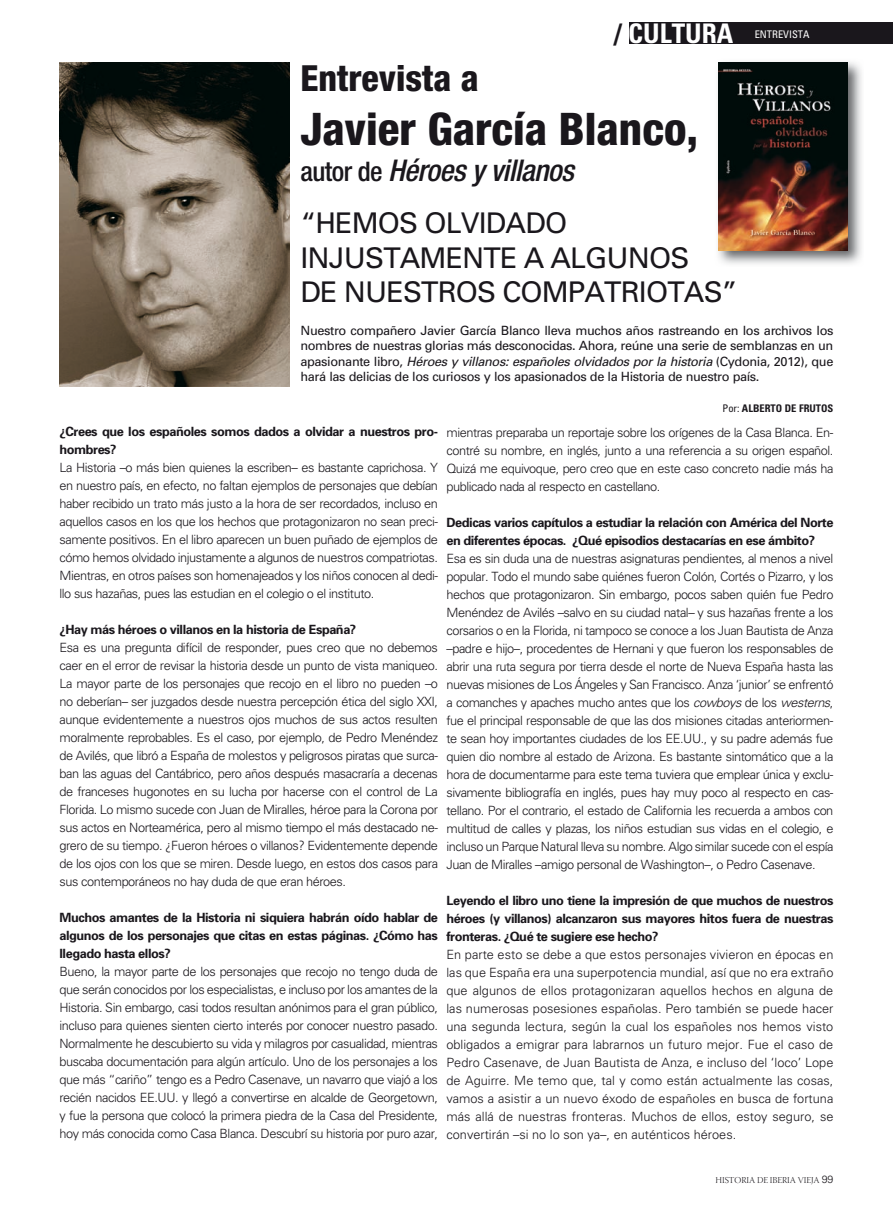
<style>
.page{position:relative;width:893px;height:1212px;background:#fff}
.page>*{position:absolute;margin:0;border:0;box-sizing:border-box;transform-origin:0 0}
.t1{font:800 condensed 45px "Helvetica Neue";color:#1a171c}
.t2{font:800 condensed 36px "Helvetica Neue";color:#1a171c}
.t3{font:italic 500 condensed 30px "Helvetica Neue";letter-spacing:-.02em;color:#1a171c}
.t4{font:28.5px/34.2px "Univers";letter-spacing:-.03em;color:#1a171c}
.t5{font:700 condensed 27px "Univers";color:#fff}
.t6{font:300 12.75px/18px "Univers";letter-spacing:-.035em;color:#1a171c;text-align:justify}
.t7{font:700 12.75px/18px "Univers";letter-spacing:-.035em;color:#1a171c}
.t8{font:12.75px/15.3px "Univers";letter-spacing:-.03em;color:#1a171c;text-align:justify}
.t9{font:700 condensed 10.5px "Univers";color:#1a171c}
.t10{font:condensed 10.5px "Univers";color:#fff}
.t11{font:9px "Warnock Pro Light Disp";color:#1a171c}
.s1{color:#1a171c}
.s2{font-style:normal;font-size:27px}
.s3{font-style:italic}
.s4{font-weight:400}
.s5{font-family:"Univers";font-weight:300;font-size:10.5px}
</style>
<div class="page">
<div style="left:629px;top:23px;width:264px;height:21px;background:#1a171c"></div>
<img style="left:60px;top:62px;width:229px;height:325px">
<img style="left:718px;top:62px;width:144px;height:202px">
<img style="left:719px;top:62px;width:129px;height:188px">
<h3 class="t5" style="left:614px;top:17px;width:121px"><span class="s1">/</span> CULTURA</h3>
<p class="t10" style="left:755px;top:28px;width:56px">ENTREVISTA</p>
<h2 class="t2" style="left:300px;top:56px;width:180px">Entrevista a</h2>
<h1 class="t1" style="left:300px;top:101px;width:399px">Javier García Blanco,</h1>
<h3 class="t3" style="left:300px;top:153px;width:275px"><span class="s2">autor de</span> Héroes y villanos</h3>
<h3 class="t4" style="left:300px;top:207px;width:439px">“HEMOS OLVIDADO<br>INJUSTAMENTE A ALGUNOS<br>DE NUESTROS COMPATRIOTAS”</h3>
<p class="t8" style="left:300px;top:323px;width:534px">Nuestro compañero Javier García Blanco lleva muchos años rastreando en los archivos los nombres de nuestras glorias más desconocidas. Ahora, reúne una serie de semblanzas en un apasionante libro, <span class="s3">Héroes y villanos: españoles olvidados por la historia</span> (Cydonia, 2012), que hará las delicias de los curiosos y los apasionados de la Historia de nuestro país.</p>
<p class="t9" style="left:722px;top:401px;width:112px"><span class="s4">Por:</span> ALBERTO DE FRUTOS</p>
<p class="t7" style="left:60px;top:423px;width:380px">¿crees que los españoles somos dados a olvidar a nuestros pro&shy;hombres?</p>
<p class="t6" style="left:60px;top:459px;width:380px">La Historia –o más bien quienes la escriben– es bastante caprichosa. Y en nuestro país, en efecto, no faltan ejemplos de personajes que debían haber recibido un trato más justo a la hora de ser recordados, incluso en aquellos casos en los que los hechos que protagonizaron no sean preci&shy;samente positivos. En el libro aparecen un buen puñado de ejemplos de cómo hemos olvidado injustamente a algunos de nuestros compatriotas.<br>Mientras, en otros países son homenajeados y los niños conocen al dedi&shy;llo sus hazañas, pues las estudian en el colegio o el instituto.</p>
<p class="t7" style="left:60px;top:621px;width:298px">¿Hay más héroes o villanos en la historia de España?</p>
<p class="t6" style="left:60px;top:639px;width:380px">Esa es una pregunta difícil de responder, pues creo que no debemos caer en el error de revisar la historia desde un punto de vista maniqueo.<br>La mayor parte de los personajes que recojo en el libro no pueden –o no deberían– ser juzgados desde nuestra percepción ética del siglo XXI, aunque evidentemente a nuestros ojos muchos de sus actos resulten moralmente reprobables. Es el caso, por ejemplo, de Pedro Menéndez de Avilés, que libró a España de molestos y peligrosos piratas que surca&shy;ban las aguas del Cantábrico, pero años después masacraría a decenas de franceses hugonotes en su lucha por hacerse con el control de La Florida. Lo mismo sucede con Juan de Miralles, héroe para la Corona por sus actos en Norteamérica, pero al mismo tiempo el más destacado ne&shy;grero de su tiempo. ¿Fueron héroes o villanos? Evidentemente depende de los ojos con los que se miren. Desde luego, en estos dos casos para sus contemporáneos no hay duda de que eran héroes.</p>
<p class="t7" style="left:60px;top:909px;width:380px;text-align:justify">muchos amantes de la Historia ni siquiera habrán oído hablar de algunos de los personajes que citas en estas páginas. ¿cómo has llegado hasta ellos?</p>
<p class="t6" style="left:60px;top:963px;width:380px">Bueno, la mayor parte de los personajes que recojo no tengo duda de que serán conocidos por los especialistas, e incluso por los amantes de la Historia. Sin embargo, casi todos resultan anónimos para el gran público, incluso para quienes sienten cierto interés por conocer nuestro pasado.<br>Normalmente he descubierto su vida y milagros por casualidad, mientras buscaba documentación para algún artículo. Uno de los personajes a los que más “cariño” tengo es a Pedro Casenave, un navarro que viajó a los recién nacidos EE.UU. y llegó a convertirse en alcalde de Georgetown, y fue la persona que colocó la primera piedra de la Casa del Presidente, hoy más conocida como Casa Blanca. Descubrí su historia por puro azar,</p>
<p class="t6" style="left:446px;top:423px;width:388px">mientras preparaba un reportaje sobre los orígenes de la Casa Blanca. En&shy;contré su nombre, en inglés, junto a una referencia a su origen español.<br>Quizá me equivoque, pero creo que en este caso concreto nadie más ha publicado nada al respecto en castellano.</p>
<p class="t7" style="left:446px;top:513px;width:388px">dedicas varios capítulos a estudiar la relación con américa del norte en diferentes épocas. ¿qué episodios destacarías en ese ámbito?</p>
<p class="t6" style="left:446px;top:549px;width:389px">Esa es sin duda una de nuestras asignaturas pendientes, al menos a nivel popular. Todo el mundo sabe quiénes fueron Colón, Cortés o Pizarro, y los hechos que protagonizaron. Sin embargo, pocos saben quién fue Pedro Menéndez de Avilés –salvo en su ciudad natal– y sus hazañas frente a los corsarios o en la Florida, ni tampoco se conoce a los Juan Bautista de Anza –padre e hijo–, procedentes de Hernani y que fueron los responsables de abrir una ruta segura por tierra desde el norte de Nueva España hasta las nuevas misiones de Los Ángeles y San Francisco. Anza ‘junior’ se enfrentó a comanches y apaches mucho antes que los <span class="s3">cowboys</span> de los <span class="s3">westerns</span>, fue el principal responsable de que las dos misiones citadas anteriormen&shy;te sean hoy importantes ciudades de los EE.UU., y su padre además fue quien dio nombre al estado de Arizona. Es bastante sintomático que a la hora de documentarme para este tema tuviera que emplear única y exclu&shy;sivamente bibliografía en inglés, pues hay muy poco al respecto en cas&shy;tellano. Por el contrario, el estado de California les recuerda a ambos con multitud de calles y plazas, los niños estudian sus vidas en el colegio, e incluso un Parque Natural lleva su nombre. Algo similar sucede con el espía Juan de Miralles –amigo personal de Washington–, o Pedro Casenave.</p>
<p class="t7" style="left:446px;top:891px;width:388px;text-align:justify">leyendo el libro uno tiene la impresión de que muchos de nuestros héroes (y villanos) alcanzaron sus mayores hitos fuera de nuestras fronteras. ¿qué te sugiere ese hecho?</p>
<p class="t6" style="left:446px;top:945px;width:388px">En parte esto se debe a que estos personajes vivieron en épocas en las que España era una superpotencia mundial, así que no era extraño que algunos de ellos protagonizaran aquellos hechos en alguna de las numerosas posesiones españolas. Pero también se puede hacer una segunda lectura, según la cual los españoles nos hemos visto obligados a emigrar para labrarnos un futuro mejor. Fue el caso de Pedro Casenave, de Juan Bautista de Anza, e incluso del ‘loco’ Lope de Aguirre. Me temo que, tal y como están actualmente las cosas, vamos a asistir a un nuevo éxodo de españoles en busca de fortuna más allá de nuestras fronteras. Muchos de ellos, estoy seguro, se convertirán –si no lo son ya–, en auténticos héroes.</p>
<p class="t11" style="left:715px;top:1175px;width:120px">HISTORIA DE IBERIA VIEJA <span class="s5">99</span></p>
</div>
